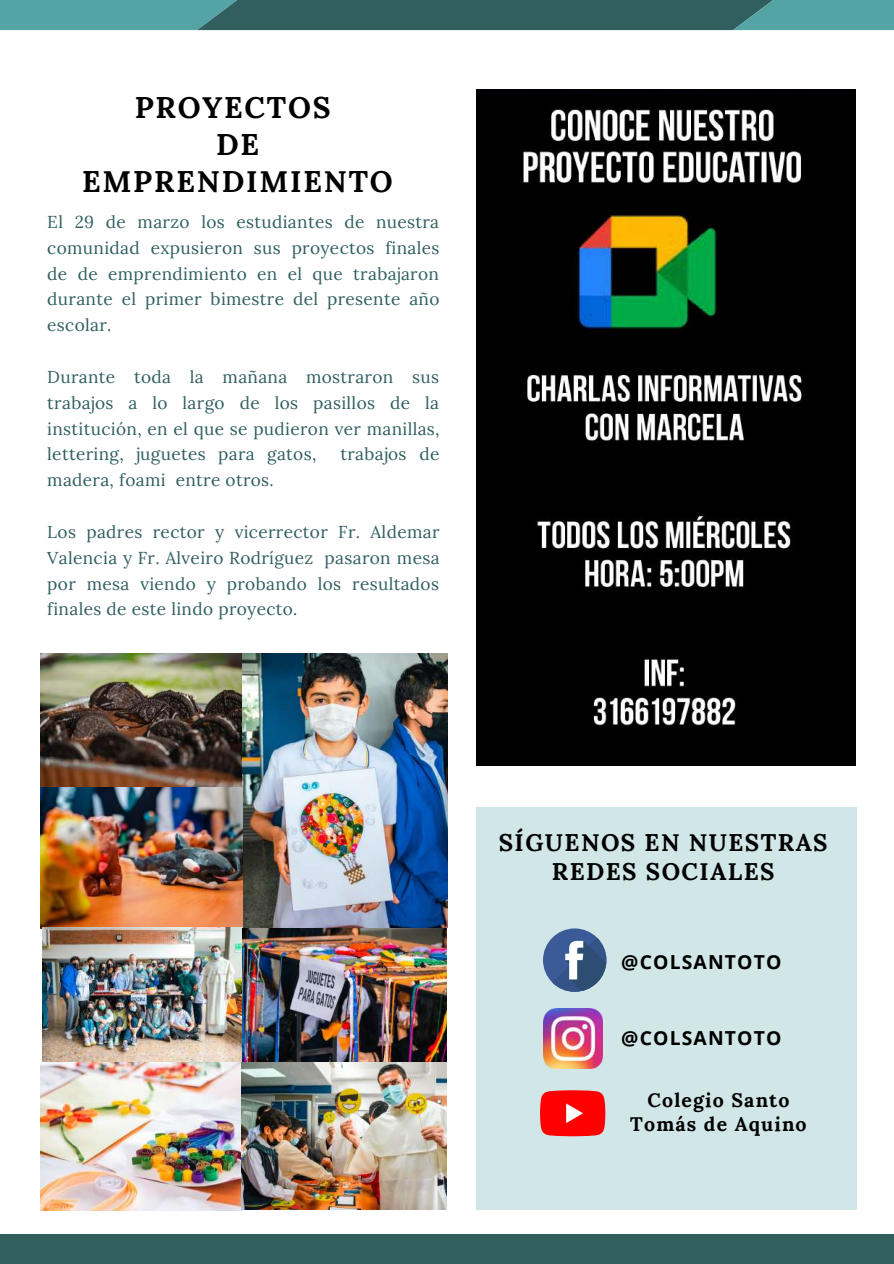
<style>
.page{position:relative;width:894px;height:1264px;background:#fff}
.page>*{position:absolute;margin:0;border:0;box-sizing:border-box;transform-origin:0 0}
.t1{font:700 29.85px/37.2px "Lora";letter-spacing:.06em;color:#000;text-align:center}
.t2{font:700 24px/29.2px "Lora";letter-spacing:.06em;color:#000;text-align:center}
.t3{font:700 19.5px/23.7px "Lora";letter-spacing:.06em;color:#000;text-align:center}
.t4{font:700 19.35px "Open Sans";letter-spacing:.06em;color:#000}
.t5{font:17.25px/25.8px "Lora";letter-spacing:.02em;color:#315f60;text-align:justify}
</style>
<div class="page">
<div style="left:0;top:1234px;width:893px;height:29px;background:#315f60"></div>
<svg style="left:0;top:0;width:893px;height:30px;background:#3f7a7b"></svg>
<img style="left:476px;top:89px;width:379px;height:676px">
<img style="left:41px;top:653px;width:406px;height:556px">
<div style="left:475px;top:807px;width:381px;height:402px;background:#d1e6e7"></div>
<div style="left:543px;top:928px;width:63px;height:63px;background:#3a5a98;border-radius:50%"></div>
<svg style="left:552px;top:937px;width:55px;height:55px"></svg>
<img style="left:543px;top:1008px;width:59px;height:60px">
<svg style="left:540px;top:1090px;width:65px;height:46px;background:#fc1b1b"></svg>
<h1 class="t1" style="left:82px;top:88px;width:312px">PROYECTOS<br>DE<br>EMPRENDIMIENTO</h1>
<p class="t5" style="left:47px;top:209px;width:393px">El 29 de marzo los estudiantes de nuestra comunidad expusieron sus proyectos finales de de emprendimiento en el que trabajaron durante el primer bimestre del presente año escolar.</p>
<p class="t5" style="left:47px;top:363px;width:394px">Durante toda la mañana mostraron sus trabajos a lo largo de los pasillos de la institución, en el que se pudieron ver manillas, lettering, juguetes para gatos,</p>
<p class="t5" style="left:340px;top:441px;width:100px">trabajos de</p>
<p class="t5" style="left:47px;top:467px;width:228px">madera, foami entre otros.</p>
<p class="t5" style="left:47px;top:518px;width:394px">Los padres rector y vicerrector Fr. Aldemar Valencia y Fr. Alveiro Rodríguez pasaron mesa por mesa viendo y probando los resultados finales de este lindo proyecto.</p>
<h2 class="t2" style="left:498px;top:827px;width:330px">SÍGUENOS EN NUESTRAS<br>REDES SOCIALES</h2>
<p class="t4" style="left:621px;top:948px;width:162px">@COLSANTOTO</p>
<p class="t4" style="left:621px;top:1024px;width:162px">@COLSANTOTO</p>
<p class="t3" style="left:630px;top:1088px;width:178px">Colegio Santo<br>Tomás de Aquino</p>
</div>
